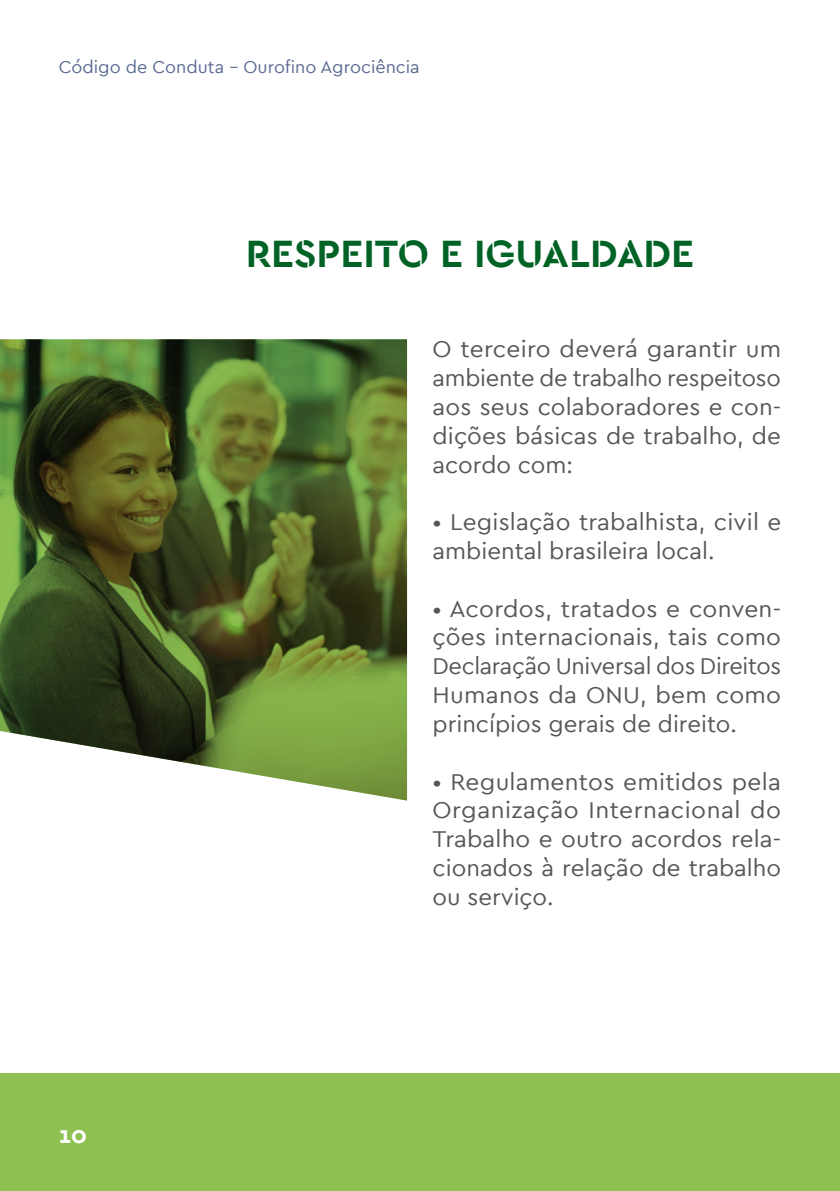
<style>
.page{position:relative;width:840px;height:1191px;background:#fff}
.page>*{position:absolute;margin:0;border:0;box-sizing:border-box;transform-origin:0 0}
.t1{font:700 40px "Cera Stencil PRO";color:#006325}
.t2{font:24px/28.8px "Cera PRO";color:#575756;text-align:justify}
.t3{font:700 24px "Cera PRO";color:#fff}
.t4{font:18px "Cera PRO";color:#5a6b92}
</style>
<div class="page">
<div style="left:0;top:1073px;width:839px;height:118px;background:#8ec152"></div>
<img style="left:0;top:339px;width:407px;height:461px">
<p class="t4" style="left:59px;top:55px;width:362px">Código de Conduta - Ourofino Agrociência</p>
<h1 class="t1" style="left:245px;top:227px;width:449px">RESPEITO E IGUALDADE</h1>
<p class="t3" style="left:59px;top:1118px;width:30px">10</p>
<p class="t2" style="left:432px;top:334px;width:350px">O terceiro deverá garantir um ambiente de trabalho respeitoso aos seus colaboradores e con&shy;dições básicas de trabalho, de acordo com:</p>
<p class="t2" style="left:432px;top:507px;width:350px">• Legislação trabalhista, civil e ambiental brasileira local.</p>
<p class="t2" style="left:432px;top:593px;width:350px">• Acordos, tratados e conven&shy;ções internacionais, tais como Declaração Universal dos Direitos Humanos da ONU, bem como princípios gerais de direito.</p>
<p class="t2" style="left:432px;top:766px;width:350px">• Regulamentos emitidos pela Organização Internacional do Trabalho e outro acordos rela&shy;cionados à relação de trabalho ou serviço.</p>
</div>
